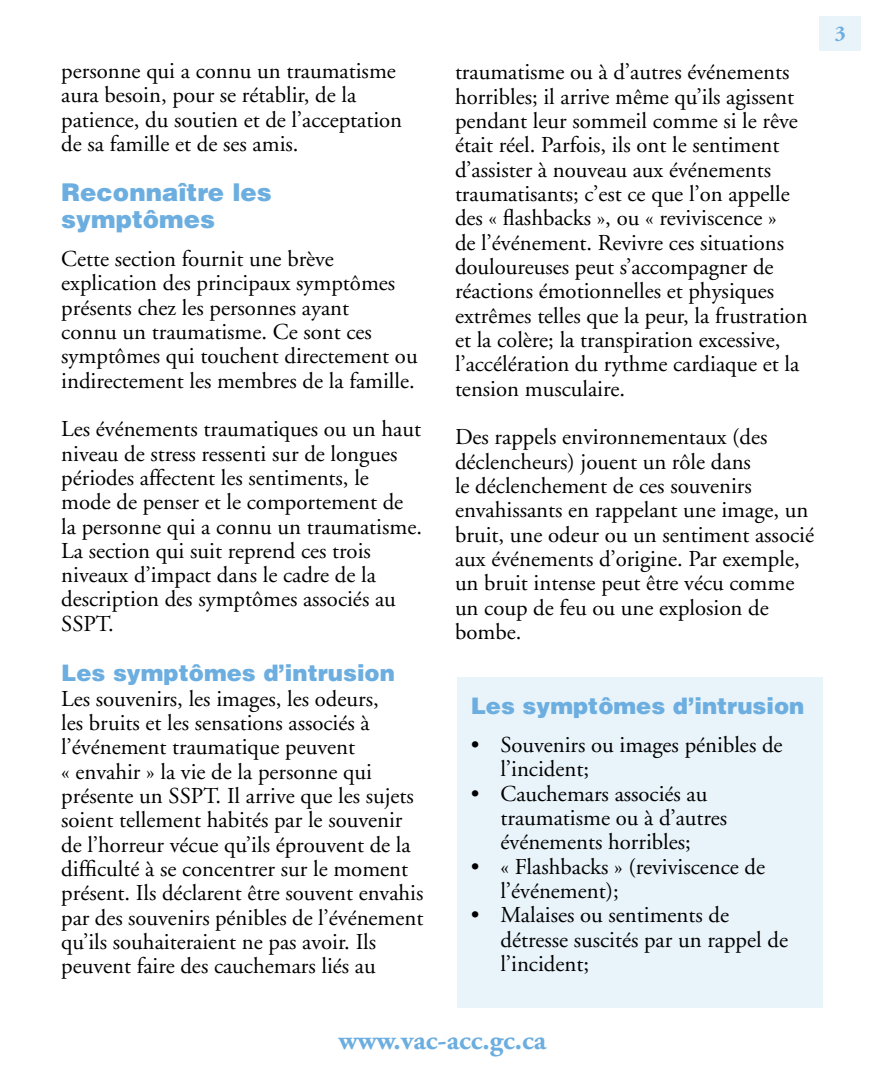
<style>
.page{position:relative;width:882px;height:1071px;background:#fff}
.page>*{position:absolute;margin:0;border:0;box-sizing:border-box;transform-origin:0 0}
.t1{font:700 28px "Adobe Garamond";color:#6caedf}
.t2{font:900 24.5px/26.2px "Helvetica";color:#6caedf}
.t3{font:22.75px/24.3px "Adobe Garamond";color:#000}
.t4{font:900 22.75px "Helvetica";color:#6caedf}
.t5{font:700 21px "Adobe Garamond";color:#6caedf}
</style>
<div class="page">
<div style="left:820px;top:17px;width:41px;height:34px;background:#e9f3fa"></div>
<div style="left:457px;top:677px;width:366px;height:331px;background:#e9f3fa"></div>
<p class="t3" style="left:61px;top:59px;width:343px">personne qui a connu un traumatisme aura besoin, pour se rétablir, de la patience, du soutien et de l’acceptation de sa famille et de ses amis.</p>
<p class="t2" style="left:61px;top:179px;width:212px">Reconnaître les symptômes</p>
<p class="t3" style="left:61px;top:247px;width:358px">Cette section fournit une brève explication des principaux symptômes présents chez les personnes ayant<br>connu un traumatisme. Ce sont ces symptômes qui touchent directement ou indirectement les membres de la famille.</p>
<p class="t3" style="left:61px;top:417px;width:362px">Les événements traumatiques ou un haut niveau de stress ressenti sur de longues périodes affectent les sentiments, le mode de penser et le comportement de la personne qui a connu un traumatisme.<br>La section qui suit reprend ces trois niveaux d’impact dans le cadre de la description des symptômes associés au SSPT.</p>
<p class="t4" style="left:61px;top:658px;width:335px">Les symptômes d’intrusion</p>
<p class="t3" style="left:61px;top:687px;width:364px">Les souvenirs, les images, les odeurs,<br>les bruits et les sensations associés à l’événement traumatique peuvent<br>« envahir » la vie de la personne qui présente un SSPT. Il arrive que les sujets soient tellement habités par le souvenir de l’horreur vécue qu’ils éprouvent de la difficulté à se concentrer sur le moment présent. Ils déclarent être souvent envahis par des souvenirs pénibles de l’événement qu’ils souhaiteraient ne pas avoir. Ils peuvent faire des cauchemars liés au</p>
<p class="t3" style="left:455px;top:61px;width:354px">traumatisme ou à d’autres événements horribles; il arrive même qu’ils agissent pendant leur sommeil comme si le rêve était réel. Parfois, ils ont le sentiment d’assister à nouveau aux événements traumatisants; c’est ce que l’on appelle des « flashbacks », ou « reviviscence »<br>de l’événement. Revivre ces situations douloureuses peut s’accompagner de réactions émotionnelles et physiques extrêmes telles que la peur, la frustration et la colère; la transpiration excessive, l’accélération du rythme cardiaque et la tension musculaire.</p>
<p class="t3" style="left:455px;top:425px;width:361px">Des rappels environnementaux (des déclencheurs) jouent un rôle dans<br>le déclenchement de ces souvenirs envahissants en rappelant une image, un bruit, une odeur ou un sentiment associé aux événements d’origine. Par exemple, un bruit intense peut être vécu comme un coup de feu ou une explosion de bombe.</p>
<p class="t5" style="left:835px;top:22px;width:12px">3</p>
<p class="t4" style="left:471px;top:691px;width:335px">Les symptômes d’intrusion</p>
<p class="t3" style="left:501px;top:733px;width:284px;text-indent:-30px">• Souvenirs ou images pénibles de l’incident;</p>
<p class="t3" style="left:501px;top:782px;width:228px;text-indent:-30px">• Cauchemars associés au traumatisme ou à d’autres événements horribles;</p>
<p class="t3" style="left:501px;top:855px;width:266px;text-indent:-30px">• « Flashbacks » (reviviscence de l’événement);</p>
<p class="t3" style="left:501px;top:904px;width:289px;text-indent:-30px">• Malaises ou sentiments de détresse suscités par un rappel de l’incident;</p>
<p class="t1" style="left:338px;top:1025px;width:209px">www.vac-acc.gc.ca</p>
</div>
